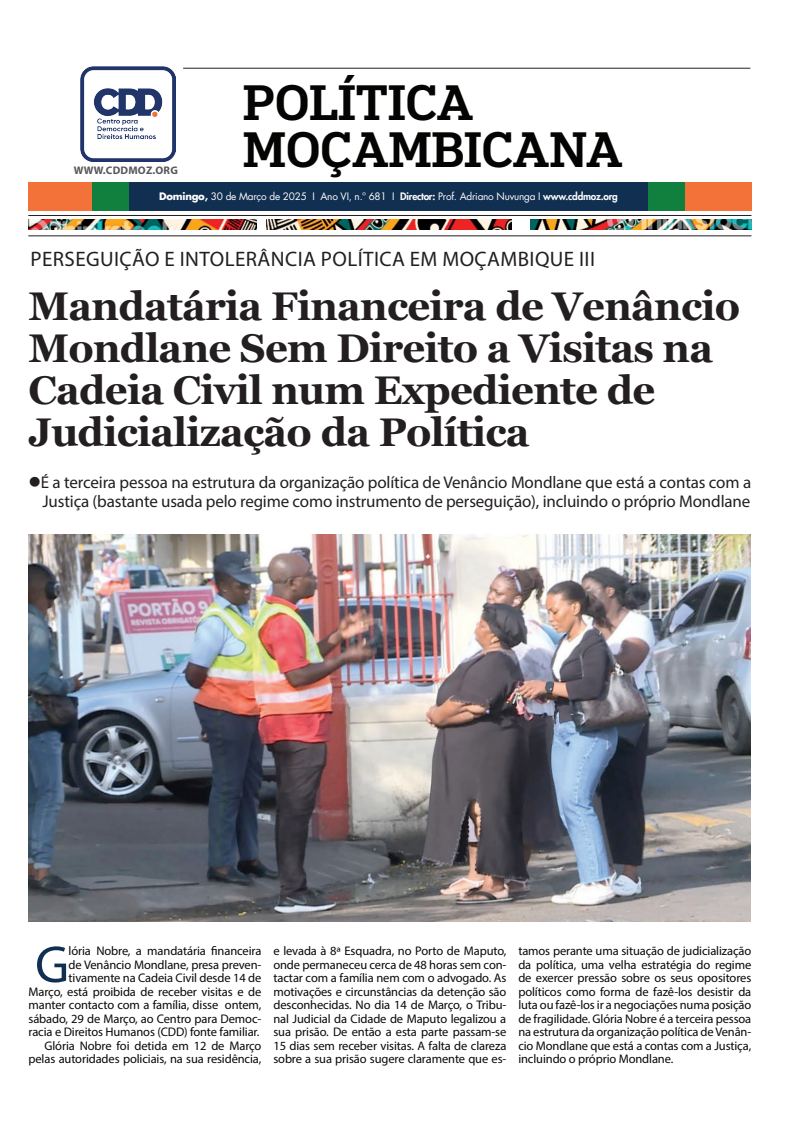
<style>
.page{position:relative;width:794px;height:1134px;background:#fff}
.page>*{position:absolute;margin:0;border:0;box-sizing:border-box;transform-origin:0 0}
.t1{font:52.6px "Myriad Pro";color:#112f51}
.t2{font:500 47px/47px "Popular";color:#040503}
.t3{font:700 40px/42px "Georgia";letter-spacing:-.02em;color:#231f20}
.t4{font:21px "Myriad Pro";letter-spacing:.02em;color:#231f20}
.t5{font:17px/19px "Myriad Pro";letter-spacing:-.01em;color:#231f20;text-align:right}
.t6{font:12.5px/13.5px "Myriad Pro";letter-spacing:-.01em;color:#080908;text-align:justify}
.t7{font:700 11px "Myriad Pro";letter-spacing:.02em;color:#57585a}
.t8{font:10px "Futura LT";letter-spacing:-.02em;color:#fff}
.s1{font-weight:700}
.s2{font-weight:800}
</style>
<div class="page">
<hr style="left:183px;top:68px;width:567px;height:1px;background:#231f20">
<hr style="left:28px;top:215px;width:723px;height:1px;background:#231f20">
<hr style="left:28px;top:236px;width:723px;height:1px;background:#231f20">
<img style="left:28px;top:220px;width:228px;height:10px">
<img style="left:266px;top:220px;width:245px;height:10px">
<img style="left:531px;top:220px;width:220px;height:10px">
<div style="left:30px;top:182px;width:721px;height:29px;background:#112f51"></div>
<div style="left:648px;top:182px;width:103px;height:29px;background:#f37239"></div>
<div style="left:648px;top:182px;width:37px;height:29px;background:#11803f"></div>
<div style="left:29px;top:182px;width:100px;height:29px;background:#f37239"></div>
<div style="left:92px;top:182px;width:37px;height:29px;background:#11803f"></div>
<img style="left:81px;top:66px;width:95px;height:95px">
<img style="left:28px;top:534px;width:722px;height:387px">
<h2 class="t2" style="left:243px;top:77px;width:381px">POLÍTICA<br>MOÇAMBICANA</h2>
<p class="t7" style="left:74px;top:163px;width:106px">WWW.CDDMOZ.ORG</p>
<p class="t8" style="left:159px;top:190px;width:460px"><span class="s1">Domingo,</span> 30 de Março de 2025 I Ano VI, n.º 681 I <span class="s2">Director:</span> Prof. Adriano Nuvunga I <span class="s2">www.cddmoz.org</span></p>
<h3 class="t4" style="left:31px;top:246px;width:566px">PERSEGUIÇÃO E INTOLERÂNCIA POLÍTICA EM MOÇAMBIQUE III</h3>
<h3 class="t3" style="left:28px;top:283px;width:713px">Mandatária Financeira de Venâncio<br>Mondlane Sem Direito a Visitas na<br>Cadeia Civil num Expediente de<br>Judicialização da Política</h3>
<h3 class="t5" style="left:28px;top:473px;width:724px">●É a terceira pessoa na estrutura da organização política de Venâncio Mondlane que está a contas com a<br>Justiça (bastante usada pelo regime como instrumento de perseguição), incluindo o próprio Mondlane</h3>
<p class="t6" style="left:28px;top:944px;width:234px;text-align:right">lória Nobre, a mandatária financeira<br>de Venâncio Mondlane, presa preven&shy;tivamente na Cadeia Civil desde 14 de<br>Março, está proibida de receber visitas e de manter contacto com a família, disse ontem, sábado, 29 de Março, ao Centro para Democ&shy;racia e Direitos Humanos (CDD) fonte familiar.<br>Glória Nobre foi detida em 12 de Março pelas autoridades policiais, na sua residência,</p>
<p class="t6" style="left:273px;top:944px;width:234px">e levada à 8ª Esquadra, no Porto de Maputo, onde permaneceu cerca de 48 horas sem con&shy;tactar com a família nem com o advogado. As motivações e circunstâncias da detenção são desconhecidas. No dia 14 de Março, o Tribu&shy;nal Judicial da Cidade de Maputo legalizou a sua prisão. De então a esta parte passam-se 15 dias sem receber visitas. A falta de clareza sobre a sua prisão sugere claramente que es-</p>
<p class="t6" style="left:518px;top:944px;width:234px">tamos perante uma situação de judicialização da política, uma velha estratégia do regime de exercer pressão sobre os seus opositores políticos como forma de fazê-los desistir da luta ou fazê-los ir a negociações numa posição de fragilidade. Glória Nobre é a terceira pessoa na estrutura da organização política de Venân&shy;cio Mondlane que está a contas com a Justiça, incluindo o próprio Mondlane.</p>
<h1 class="t1" style="left:35px;top:932px;width:35px">G</h1>
</div>
